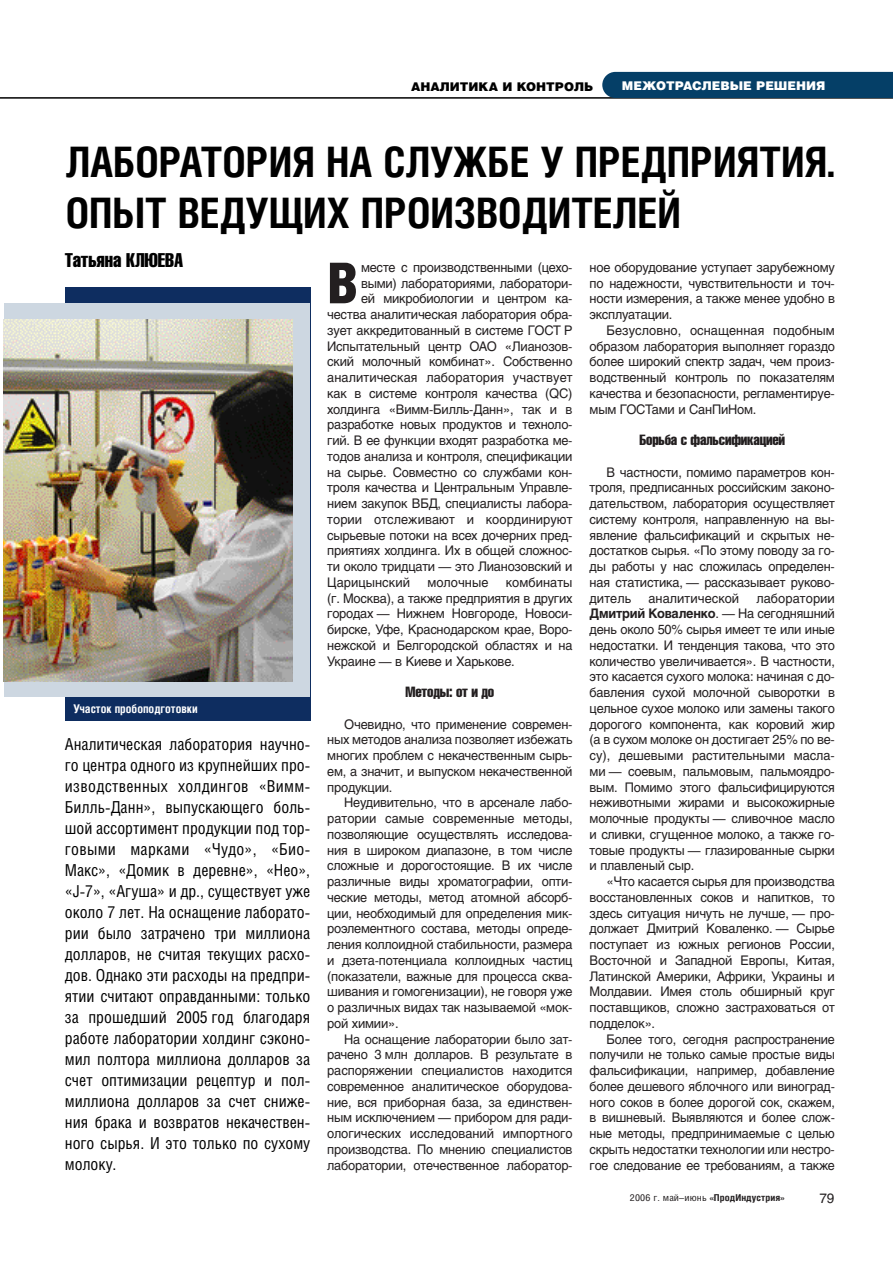
<style>
.page{position:relative;width:893px;height:1263px;background:#fff}
.page>*{position:absolute;margin:0;border:0;box-sizing:border-box;transform-origin:0 0}
.t1{font:900 56.55px "Helios Cond";color:#231f20}
.t2{font:700 42px/50.4px "Helios Cond";color:#000}
.t3{font:19.5px "Helios Compressed";letter-spacing:-.005em;color:#000}
.t4{font:16.5px/21px "Helios Cond";color:#000;text-align:justify}
.t5{font:14.55px "Helios Compressed";letter-spacing:-.015em;color:#231f20}
.t6{font:13.5px "Helios";color:#231f20}
.t7{font:13.2px/15.8px "Helios";letter-spacing:-.015em;color:#231f20;text-align:justify}
.t8{font:13.2px/15.8px "Helios";letter-spacing:-.015em;color:#231f20;text-align:justify;scale:.96 1}
.t9{font:13.2px "Helios";letter-spacing:.005em;color:#231f20}
.t10{font:700 12px "Helios Cond";color:#fff}
.t11{font:900 12px "Helios";color:#fff}
.t12{font:900 12px "Helios";color:#000}
.t13{font:700 9.45px "Helios Cond";letter-spacing:.01em;color:#231f20;scale:1.11 1}
.s1{font-weight:700}
.s2{font-weight:400}
</style>
<div class="page">
<div style="left:65px;top:288px;width:245px;height:433px;background:#0e2d60"></div>
<div style="left:5px;top:303px;width:305px;height:394px;background:#cdd7e1"></div>
<img style="left:3px;top:319px;width:290px;height:362px">
<hr style="left:0;top:97px;width:892px;height:2px;background:#000">
<div style="left:602px;top:72px;width:290px;height:26px;background:#053f67"></div>
<p class="t12" style="left:411px;top:82px;width:184px">АНАЛИТИКА И КОНТРОЛЬ</p>
<p class="t11" style="left:622px;top:81px;width:205px">МЕЖОТРАСЛЕВЫЕ РЕШЕНИЯ</p>
<h2 class="t2" style="left:66px;top:140px;width:770px">ЛАБОРАТОРИЯ НА СЛУЖБЕ У ПРЕДПРИЯТИЯ.<br>ОПЫТ ВЕДУЩИХ ПРОИЗВОДИТЕЛЕЙ</h2>
<h3 class="t3" style="left:65px;top:253px;width:120px">Татьяна КЛЮЕВА</h3>
<h1 class="t1" style="left:327px;top:261px;width:33px">В</h1>
<p class="t7" style="left:361px;top:260px;width:213px">месте с производственными (цехо-</p>
<p class="t7" style="left:589px;top:260px;width:247px">ное оборудование уступает зарубежному по надежности, чувствительности и точ&shy;ности измерения, а также менее удобно в эксплуатации.</p>
<p class="t7" style="left:589px;top:323px;width:247px;text-indent:17px">Безусловно, оснащенная подобным образом лаборатория выполняет гораздо более широкий спектр задач, чем произ&shy;водственный контроль по показателям качества и безопасности, регламентируе&shy;мым ГОСТами и СанПиНом.</p>
<p class="t5" style="left:639px;top:435px;width:147px">Борьба с фальсификацией</p>
<p class="t7" style="left:589px;top:465px;width:247px;text-indent:17px">В частности, помимо параметров кон&shy;троля, предписанных российским законо&shy;дательством, лаборатория осуществляет систему контроля, направленную на вы&shy;явление фальсификаций и скрытых не&shy;достатков сырья. «По этому поводу за го&shy;ды работы у нас сложилась определен&shy;ная статистика, — рассказывает руково&shy;дитель</p>
<p class="t7" style="left:361px;top:276px;width:213px">выми) лабораториями, лаборатори-</p>
<p class="t7" style="left:361px;top:292px;width:213px">ей микробиологии и центром ка-</p>
<p class="t7" style="left:327px;top:307px;width:247px">чества аналитическая лаборатория обра-</p>
<p class="t7" style="left:327px;top:323px;width:247px">зует аккредитованный в системе ГОСТ Р</p>
<p class="t7" style="left:327px;top:339px;width:247px">Испытательный центр ОАО «Лианозов-</p>
<p class="t7" style="left:327px;top:355px;width:247px">ский молочный комбинат». Собственно</p>
<p class="t9" style="left:327px;top:372px;width:247px">аналитическая лаборатория участвует</p>
<p class="t7" style="left:327px;top:386px;width:247px">как в системе контроля качества (QC)</p>
<p class="t7" style="left:327px;top:402px;width:247px">холдинга «Вимм-Билль-Данн», так и в</p>
<p class="t7" style="left:327px;top:418px;width:247px">разработке новых продуктов и техноло-</p>
<p class="t7" style="left:327px;top:433px;width:247px">гий. В ее функции входят разработка ме-</p>
<p class="t7" style="left:327px;top:449px;width:247px">тодов анализа и контроля, спецификации</p>
<p class="t7" style="left:327px;top:465px;width:247px">на сырье. Совместно со службами кон-</p>
<p class="t7" style="left:327px;top:481px;width:247px">троля качества и Центральным Управле-</p>
<p class="t7" style="left:327px;top:496px;width:247px">нием закупок ВБД, специалисты лабора-</p>
<p class="t9" style="left:327px;top:514px;width:247px">тории отслеживают и координируют</p>
<p class="t7" style="left:327px;top:528px;width:247px">сырьевые потоки на всех дочерних пред-</p>
<p class="t7" style="left:327px;top:544px;width:247px">приятиях холдинга. Их в общей сложнос-</p>
<p class="t7" style="left:327px;top:559px;width:247px">ти около тридцати — это Лианозовский и</p>
<p class="t9" style="left:327px;top:577px;width:84px">Царицынский</p>
<p class="t9" style="left:427px;top:577px;width:62px">молочные</p>
<p class="t7" style="left:327px;top:575px;width:247px;text-indent:178px">комбинаты (г. Москва), а также предприятия в других городах — Нижнем Новгороде, Новоси&shy;бирске, Уфе, Краснодарском крае, Воро&shy;нежской и Белгородской областях и на Украине — в Киеве и Харькове.</p>
<p class="t5" style="left:405px;top:687px;width:90px">Методы: от и до</p>
<p class="t7" style="left:327px;top:717px;width:247px;text-indent:17px">Очевидно, что применение современ&shy;ных методов анализа позволяет избежать многих проблем с некачественным сырь&shy;ем, а значит, и выпуском некачественной продукции.</p>
<p class="t7" style="left:327px;top:796px;width:247px;text-indent:17px">Неудивительно, что в арсенале лабо&shy;ратории самые современные методы, позволяющие осуществлять исследова&shy;ния в широком диапазоне, в том числе сложные и дорогостоящие. В их числе различные виды хроматографии, опти&shy;ческие методы, метод атомной абсорб&shy;ции, необходимый для определения мик&shy;роэлементного состава, методы опреде&shy;ления коллоидной стабильности, размера и дзета-потенциала коллоидных частиц (показатели, важные для процесса сква&shy;шивания и гомогенизации), не говоря уже о различных видах так называемой «мок&shy;рой химии».</p>
<p class="t7" style="left:327px;top:1032px;width:247px;text-indent:17px">На оснащение лаборатории было зат&shy;рачено 3 млн долларов. В результате в распоряжении специалистов находится современное аналитическое оборудова&shy;ние, вся приборная база, за единствен&shy;ным исключением — прибором для ради&shy;ологических исследований импортного производства. По мнению специалистов лаборатории, отечественное лаборатор-</p>
<p class="t7" style="left:589px;top:591px;width:247px;text-indent:167px">лаборатории <span class="s1">Дмитрий Коваленко</span>. — На сегодняшний день около 50% сырья имеет те или иные недостатки. И тенденция такова, что это количество увеличивается». В частности, это касается сухого молока: начиная с до&shy;бавления сухой молочной сыворотки в цельное сухое молоко или замены такого дорогого компонента, как коровий жир (а в сухом молоке он достигает 25% по ве&shy;су), дешевыми растительными масла&shy;ми — соевым, пальмовым, пальмоядро&shy;вым. Помимо этого фальсифицируются неживотными жирами и высокожирные молочные продукты — сливочное масло и сливки, сгущенное молоко, а также го&shy;товые продукты — глазированные сырки и плавленый сыр.</p>
<p class="t7" style="left:589px;top:874px;width:247px;text-indent:17px">«Что касается сырья для производства восстановленных соков и напитков, то здесь ситуация ничуть не лучше, — про&shy;должает Дмитрий Коваленко. — Сырье поступает из южных регионов России, Восточной и Западной Европы, Китая, Латинской Америки, Африки, Украины и Молдавии. Имея столь обширный круг поставщиков, сложно застраховаться от подделок».</p>
<p class="t8" style="left:589px;top:1032px;width:257px;text-indent:17px">Более того, сегодня распространение получили не только самые простые виды фальсификации, например, добавление более дешевого яблочного или виноград&shy;ного соков в более дорогой сок, скажем, в вишневый. Выявляются и более слож&shy;ные методы, предпринимаемые с целью скрыть недостатки технологии или нестро&shy;гое следование ее требованиям, а также</p>
<p class="t9" style="left:648px;top:593px;width:92px">аналитической</p>
<p class="t10" style="left:73px;top:704px;width:126px">Участок пробоподготовки</p>
<p class="t4" style="left:65px;top:735px;width:247px">Аналитическая лаборатория научно&shy;го центра одного из крупнейших про&shy;изводственных холдингов «Вимм-Билль-Данн», выпускающего боль&shy;шой ассортимент продукции под тор&shy;говыми марками «Чудо», «Био-Макс», «Домик в деревне», «Нео», «J-7», «Агуша» и др., существует уже около 7 лет. На оснащение лаборато&shy;рии было затрачено три миллиона долларов, не считая текущих расхо&shy;дов. Однако эти расходы на предпри&shy;ятии считают оправданными: только за прошедший 2005 год благодаря работе лаборатории холдинг сэконо&shy;мил полтора миллиона долларов за счет оптимизации рецептур и пол&shy;миллиона долларов за счет сниже&shy;ния брака и возвратов некачествен&shy;ного сырья. И это только по сухому молоку.</p>
<p class="t13" style="left:630px;top:1194px;width:141px"><span class="s2">2006 г. май–июнь</span> «ПродИндустрия»</p>
<p class="t6" style="left:819px;top:1193px;width:17px">79</p>
</div>
